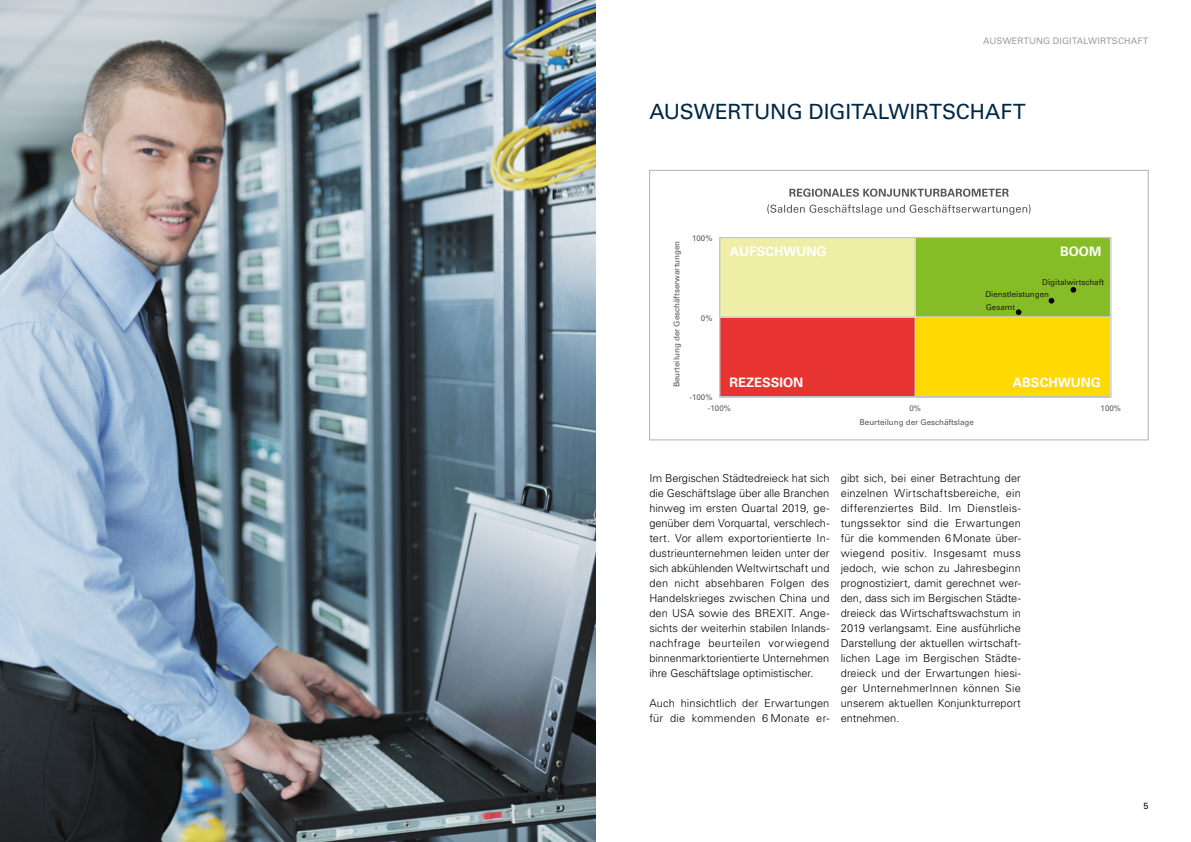
<style>
.page{position:relative;width:1191px;height:842px;background:#fff}
.page>*{position:absolute;margin:0;border:0;box-sizing:border-box;transform-origin:0 0}
.t1{font:21px "Univers LT Pro 55 Roman";letter-spacing:-.005em;color:#002847}
.t2{font:700 13px "Univers LT Pro 65";color:#fff}
.t3{font:300 11px/15px "Univers LT Pro 45";letter-spacing:.005em;color:#000;text-align:justify}
.t4{font:9px "Univers LT Pro 55 Roman";letter-spacing:.015em;color:#9d9d9c}
.t5{font:9px "Univers LT Pro 55 Roman";color:#000}
.t6{font:8px "Univers LT Pro 55 Roman";color:#575756}
.t7{font:8px/12.8px "Univers LT Pro 55 Roman";color:#1e1e1c}
</style>
<div class="page">
<img style="left:0;top:0;width:595px;height:842px">
<div style="left:719px;top:238px;width:196px;height:79px;background:#efeea7"></div>
<div style="left:915px;top:238px;width:195px;height:79px;background:#86bc25"></div>
<div style="left:719px;top:317px;width:196px;height:80px;background:#e73431"></div>
<div style="left:719px;top:317px;width:196px;height:80px;border:1px solid #c6c6c6"></div>
<div style="left:915px;top:317px;width:195px;height:80px;background:#ffd902"></div>
<div style="left:914px;top:317px;width:197px;height:80px;border:1px solid #c6c6c6"></div>
<div style="left:719px;top:237px;width:392px;height:160px;border:1px solid #c6c6c6"></div>
<hr style="left:719px;top:316px;width:391px;height:1px;background:#dad9d9">
<hr style="left:915px;top:238px;width:1px;height:159px;background:#dad9d9">
<hr style="left:1110px;top:238px;width:1px;height:159px;background:#dad9d9">
<hr style="left:719px;top:397px;width:391px;height:1px;background:#bfbebf">
<div style="left:649px;top:170px;width:499px;height:270px;border:1px solid #b3b2b2"></div>
<svg style="left:767px;top:204px;width:263px;height:11px"></svg>
<svg style="left:789px;top:188px;width:219px;height:9px"></svg>
<svg style="left:1070px;top:287px;width:6px;height:6px"></svg>
<svg style="left:1048px;top:298px;width:6px;height:6px"></svg>
<svg style="left:1015px;top:309px;width:6px;height:6px"></svg>
<p class="t4" style="left:983px;top:35px;width:167px">AUSWERTUNG DIGITALWIRTSCHAFT</p>
<h1 class="t1" style="left:649px;top:98px;width:378px">AUSWERTUNG DIGITALWIRTSCHAFT</h1>
<p class="t6" style="left:671px;top:387px;width:148px;rotate:-90deg">Beurteilung der Geschäftserwartungen</p>
<p class="t6" style="left:692px;top:233px;width:22px">100%</p>
<p class="t2" style="left:730px;top:243px;width:98px">AUFSCHWUNG</p>
<p class="t6" style="left:701px;top:313px;width:13px">0%</p>
<p class="t6" style="left:689px;top:393px;width:25px">-100%</p>
<p class="t2" style="left:729px;top:374px;width:75px">REZESSION</p>
<p class="t2" style="left:1060px;top:243px;width:43px">BOOM</p>
<p class="t7" style="left:985px;top:275px;width:120px;text-indent:57px">Digitalwirtschaft<br>Dienstleistungen<br>Gesamt</p>
<p class="t2" style="left:1013px;top:374px;width:90px">ABSCHWUNG</p>
<p class="t6" style="left:708px;top:403px;width:25px">-100%</p>
<p class="t6" style="left:909px;top:403px;width:13px">0%</p>
<p class="t6" style="left:1100px;top:403px;width:22px">100%</p>
<p class="t6" style="left:859px;top:417px;width:116px">Beurteilung der Geschäftslage</p>
<p class="t3" style="left:649px;top:471px;width:182px">Im Bergischen Städtedreieck hat sich die Geschäftslage über alle Branchen hinweg im ersten Quartal 2019, ge&shy;genüber dem Vorquartal, verschlech&shy;tert. Vor allem exportorientierte In&shy;dustrieunternehmen leiden unter der sich abkühlenden Weltwirtschaft und den nicht absehbaren Folgen des Handelskrieges zwischen China und den USA sowie des BREXIT. Ange&shy;sichts der weiterhin stabilen Inlands&shy;nachfrage beurteilen vorwiegend binnenmarktorientierte Unternehmen ihre Geschäftslage optimistischer.</p>
<p class="t3" style="left:649px;top:696px;width:182px">Auch hinsichtlich der Erwartungen für die kommenden 6 Monate er-</p>
<p class="t3" style="left:840px;top:471px;width:182px">gibt sich, bei einer Betrachtung der einzelnen Wirtschaftsbereiche, ein differenziertes Bild. Im Dienstleis&shy;tungssektor sind die Erwartungen für die kommenden 6Monate über&shy;wiegend positiv. Insgesamt muss jedoch, wie schon zu Jahresbeginn prognostiziert, damit gerechnet wer&shy;den, dass sich im Bergischen Städte&shy;dreieck das Wirtschaftswachstum in 2019 verlangsamt. Eine ausführliche Darstellung der aktuellen wirtschaft&shy;lichen Lage im Bergischen Städte&shy;dreieck und der Erwartungen hiesi&shy;ger UnternehmerInnen können Sie unserem aktuellen Konjunkturreport entnehmen.</p>
<p class="t5" style="left:1143px;top:800px;width:7px">5</p>
</div>
